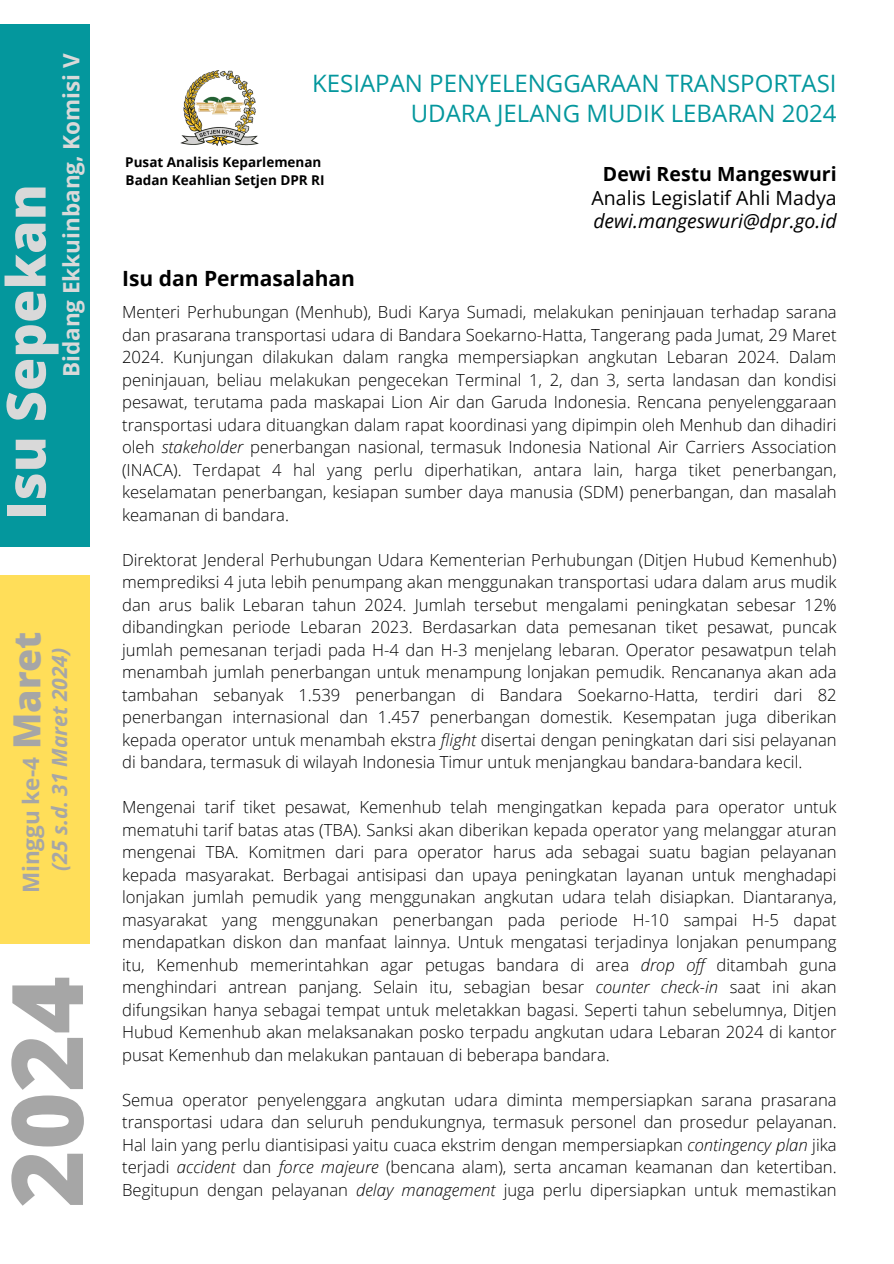
<style>
.page{position:relative;width:894px;height:1264px;background:#fff}
.page>*{position:absolute;margin:0;border:0;box-sizing:border-box;transform-origin:0 0}
.t1{font:800 98.85px "Open Sans";color:#a6a6a6}
.t2{font:800 54px "Open Sans";color:#d9d9d9}
.t3{font:800 37.5px "Open Sans";color:#a6a6a6}
.t4{font:24px/30.3px "Open Sans";color:#04979d;text-align:right}
.t5{font:700 22.5px "Open Sans";color:#d9d9d9}
.t6{font:700 22.5px "Open Sans";color:#a6a6a6}
.t7{font:italic 700 21px "Open Sans";color:#a6a6a6}
.t8{font:700 21px "Open Sans";color:#000}
.t9{font:19.5px "Open Sans";color:#000}
.t10{font:italic 19.5px "Open Sans";color:#000}
.t11{font:700 19.5px "Open Sans";color:#000}
.t12{font:300 16.65px/22.5px "Open Sans";color:#000;text-align:justify}
.t13{font:700 13.5px "Open Sans";color:#000}
.s1{font-style:italic}
</style>
<div class="page">
<div style="left:0;top:25px;width:89px;height:522px;background:#04979d"></div>
<div style="left:0;top:575px;width:89px;height:368px;background:#ffde59"></div>
<img style="left:180px;top:70px;width:79px;height:76px">
<p class="t5" style="left:55px;top:377px;width:325px;rotate:-90deg">Bidang Ekkuinbang, Komisi V</p>
<p class="t2" style="left:-12px;top:520px;width:337px;rotate:-90deg">Isu Sepekan</p>
<p class="t3" style="left:0;top:749px;width:119px;rotate:-90deg">Maret</p>
<p class="t7" style="left:45px;top:871px;width:226px;rotate:-90deg">(25 s.d. 31 Maret 2024)</p>
<p class="t6" style="left:15px;top:893px;width:138px;rotate:-90deg">Minggu ke-4</p>
<h1 class="t1" style="left:-23px;top:1207px;width:233px;rotate:-90deg">2024</h1>
<p class="t4" style="left:312px;top:67px;width:526px">KESIAPAN PENYELENGGARAAN TRANSPORTASI<br>UDARA JELANG MUDIK LEBARAN 2024</p>
<p class="t13" style="left:125px;top:153px;width:198px">Pusat Analisis Keparlemenan</p>
<p class="t13" style="left:126px;top:171px;width:200px">Badan Keahlian Setjen DPR RI</p>
<p class="t11" style="left:602px;top:160px;width:235px">Dewi Restu Mangeswuri</p>
<p class="t9" style="left:591px;top:184px;width:246px">Analis Legislatif Ahli Madya</p>
<h6 class="t10" style="left:593px;top:208px;width:245px">dewi.mangeswuri@dpr.go.id</h6>
<h4 class="t8" style="left:122px;top:263px;width:234px">Isu dan Permasalahan</h4>
<h2 class="t12" style="left:122px;top:300px;width:715px">Menteri Perhubungan (Menhub), Budi Karya Sumadi, melakukan peninjauan terhadap sarana dan prasarana transportasi udara di Bandara Soekarno-Hatta, Tangerang pada Jumat, 29 Maret 2024. Kunjungan dilakukan dalam rangka mempersiapkan angkutan Lebaran 2024. Dalam peninjauan, beliau melakukan pengecekan Terminal 1, 2, dan 3, serta landasan dan kondisi pesawat, terutama pada maskapai Lion Air dan Garuda Indonesia. Rencana penyelenggaraan transportasi udara dituangkan dalam rapat koordinasi yang dipimpin oleh Menhub dan dihadiri oleh <span class="s1">stakeholder</span> penerbangan nasional, termasuk Indonesia National Air Carriers Association (INACA). Terdapat 4 hal yang perlu diperhatikan, antara lain, harga tiket penerbangan, keselamatan penerbangan, kesiapan sumber daya manusia (SDM) penerbangan, dan masalah keamanan di bandara.</h2>
<h5 class="t12" style="left:122px;top:548px;width:715px">Direktorat Jenderal Perhubungan Udara Kementerian Perhubungan (Ditjen Hubud Kemenhub) memprediksi 4 juta lebih penumpang akan menggunakan transportasi udara dalam arus mudik dan arus balik Lebaran tahun 2024. Jumlah tersebut mengalami peningkatan sebesar 12% dibandingkan periode Lebaran 2023. Berdasarkan data pemesanan tiket pesawat, puncak jumlah pemesanan terjadi pada H-4 dan H-3 menjelang lebaran. Operator pesawatpun telah menambah jumlah penerbangan untuk menampung lonjakan pemudik. Rencananya akan ada tambahan sebanyak 1.539 penerbangan di Bandara Soekarno-Hatta, terdiri dari 82 penerbangan internasional dan 1.457 penerbangan domestik. Kesempatan juga diberikan kepada operator untuk menambah ekstra <span class="s1">flight</span> disertai dengan peningkatan dari sisi pelayanan di bandara, termasuk di wilayah Indonesia Timur untuk menjangkau bandara-bandara kecil.</h5>
<h3 class="t12" style="left:122px;top:795px;width:715px">Mengenai tarif tiket pesawat, Kemenhub telah mengingatkan kepada para operator untuk mematuhi tarif batas atas (TBA). Sanksi akan diberikan kepada operator yang melanggar aturan mengenai TBA. Komitmen dari para operator harus ada sebagai suatu bagian pelayanan kepada masyarakat. Berbagai antisipasi dan upaya peningkatan layanan untuk menghadapi lonjakan jumlah pemudik yang menggunakan angkutan udara telah disiapkan. Diantaranya, masyarakat yang menggunakan penerbangan pada periode H-10 sampai H-5 dapat mendapatkan diskon dan manfaat lainnya. Untuk mengatasi terjadinya lonjakan penumpang itu, Kemenhub memerintahkan agar petugas bandara di area <span class="s1">drop off</span> ditambah guna menghindari antrean panjang. Selain itu, sebagian besar <span class="s1">counter check-in</span> saat ini akan difungsikan hanya sebagai tempat untuk meletakkan bagasi. Seperti tahun sebelumnya, Ditjen Hubud Kemenhub akan melaksanakan posko terpadu angkutan udara Lebaran 2024 di kantor pusat Kemenhub dan melakukan pantauan di beberapa bandara.</h3>
<h5 class="t12" style="left:122px;top:1088px;width:715px">Semua operator penyelenggara angkutan udara diminta mempersiapkan sarana prasarana transportasi udara dan seluruh pendukungnya, termasuk personel dan prosedur pelayanan.<br>Hal lain yang perlu diantisipasi yaitu cuaca ekstrim dengan mempersiapkan <span class="s1">contingency plan</span> jika terjadi <span class="s1">accident</span> dan <span class="s1">force majeure</span> (bencana alam), serta ancaman keamanan dan ketertiban.<br>Begitupun dengan pelayanan <span class="s1">delay management</span> juga perlu dipersiapkan untuk memastikan</h5>
</div>
